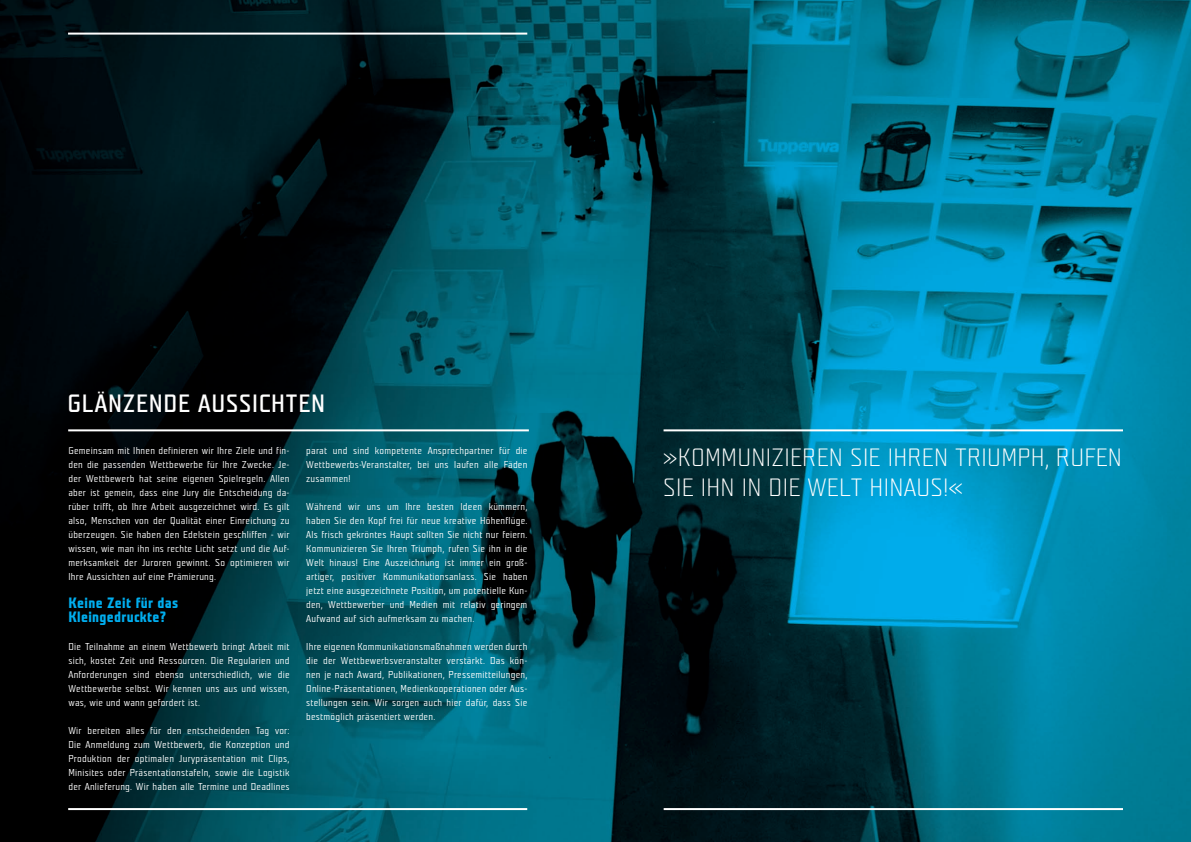
<style>
.page{position:relative;width:1191px;height:842px;background:#fff}
.page>*{position:absolute;margin:0;border:0;box-sizing:border-box;transform-origin:0 0}
.t1{font:25px/30px "Teuton Hell";letter-spacing:.01em;color:#fff}
.t2{font:25px "Teuton Normal";letter-spacing:.03em;color:#fff}
.t3{font:700 15px/14px "Teuton Normal";letter-spacing:.025em;color:#00aeef}
.t4{font:10px/14px "Teuton Mager";letter-spacing:.025em;color:#fff;text-align:justify}
</style>
<div class="page">
<img style="left:0;top:0;width:1191px;height:842px">
<hr style="left:663px;top:808px;width:460px;height:2px;background:#fff">
<hr style="left:68px;top:429px;width:461px;height:2px;background:#fff">
<hr style="left:663px;top:429px;width:460px;height:2px;background:#fff">
<hr style="left:68px;top:808px;width:459px;height:2px;background:#fff">
<hr style="left:68px;top:33px;width:459px;height:2px;background:#fff">
<h1 class="t2" style="left:67px;top:391px;width:259px">GLÄNZENDE AUSSICHTEN</h1>
<p class="t4" style="left:68px;top:444px;width:223px">Gemeinsam mit Ihnen definieren wir Ihre Ziele und fin&shy;den die passenden Wettbewerbe für Ihre Zwecke. Je&shy;der Wettbewerb hat seine eigenen Spielregeln. Allen aber ist gemein, dass eine Jury die Entscheidung da&shy;rüber trifft, ob Ihre Arbeit ausgezeichnet wird. Es gilt also, Menschen von der Qualität einer Einreichung zu überzeugen. Sie haben den Edelstein geschliffen - wir wissen, wie man ihn ins rechte Licht setzt und die Auf&shy;merksamkeit der Juroren gewinnt. So optimieren wir Ihre Aussichten auf eine Prämierung.</p>
<h2 class="t3" style="left:68px;top:596px;width:111px">Keine Zeit für das<br>Kleingedruckte?</h2>
<p class="t4" style="left:68px;top:640px;width:223px">Die Teilnahme an einem Wettbewerb bringt Arbeit mit sich, kostet Zeit und Ressourcen. Die Regularien und Anforderungen sind ebenso unterschiedlich, wie die Wettbewerbe selbst. Wir kennen uns aus und wissen, was, wie und wann gefordert ist.</p>
<p class="t4" style="left:68px;top:724px;width:223px">Wir bereiten alles für den entscheidenden Tag vor:<br>Die Anmeldung zum Wettbewerb, die Konzeption und Produktion der optimalen Jurypräsentation mit Clips, Minisites oder Präsentationstafeln, sowie die Logistik der Anlieferung. Wir haben alle Termine und Deadlines</p>
<p class="t4" style="left:306px;top:444px;width:223px">parat und sind kompetente Ansprechpartner für die Wettbewerbs-Veranstalter, bei uns laufen alle Fäden zusammen!</p>
<p class="t4" style="left:306px;top:500px;width:223px">Während wir uns um Ihre besten Ideen kümmern, haben Sie den Kopf frei für neue kreative Höhenflüge.<br>Als frisch gekröntes Haupt sollten Sie nicht nur feiern.<br>Kommunizieren Sie Ihren Triumph, rufen Sie ihn in die Welt hinaus! Eine Auszeichnung ist immer ein groß&shy;artiger, positiver Kommunikationsanlass. Sie haben jetzt eine ausgezeichnete Position, um potentielle Kun&shy;den, Wettbewerber und Medien mit relativ geringem Aufwand auf sich aufmerksam zu machen.</p>
<p class="t4" style="left:306px;top:640px;width:223px">Ihre eigenen Kommunikationsmaßnahmen werden durch die der Wettbewerbsveranstalter verstärkt. Das kön&shy;nen je nach Award, Publikationen, Pressemitteilungen, Online-Präsentationen, Medienkooperationen oder Aus&shy;stellungen sein. Wir sorgen auch hier dafür, dass Sie bestmöglich präsentiert werden.</p>
<h1 class="t1" style="left:663px;top:443px;width:460px">»KOMMUNIZIEREN SIE IHREN TRIUMPH, RUFEN<br>SIE IHN IN DIE WELT HINAUS!«</h1>
</div>
